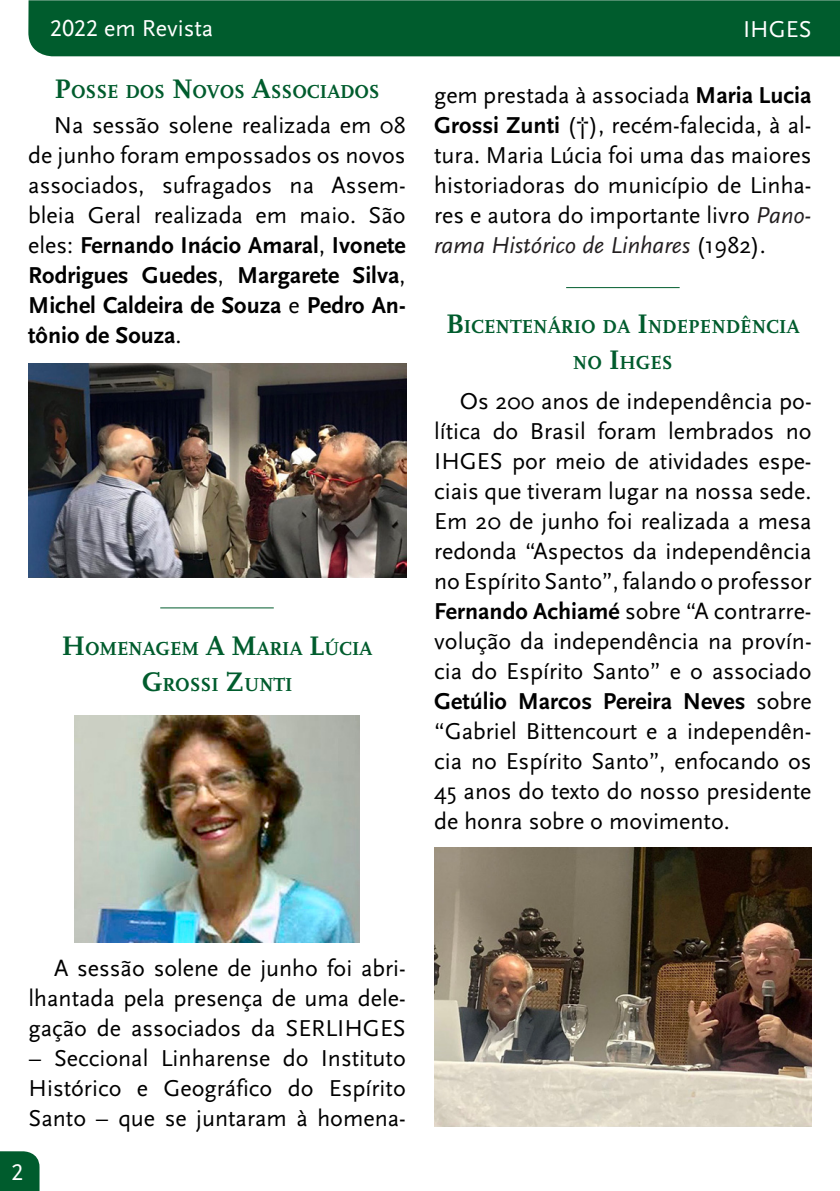
<style>
.page{position:relative;width:840px;height:1191px;background:#fff}
.page>*{position:absolute;margin:0;border:0;box-sizing:border-box;transform-origin:0 0}
.t1{font:24px/30px "Scala Sans";color:#000;text-align:justify}
.t2{font:24px "Scala Sans";color:#fff}
.t3{font:24px "Scala Sans Caps";color:#fff}
.t4{font:700 19.6px/36px "Scala";color:#005c2d;text-align:center}
.t5{font:700 19.6px "Scala Caps";letter-spacing:-.005em;color:#005c2d}
.s1{font-family:"Scala Sans Caps"}
.s2{font-size:28px}
.s3{font-weight:700}
.s4{font-style:italic;color:#231f20}
</style>
<div class="page">
<div style="left:0;top:1151px;width:39px;height:40px;background:#005c2d"></div>
<div style="left:28px;top:0;width:811px;height:56px;background:#005c2d"></div>
<hr style="left:160px;top:607px;width:113px;height:1px;background:#005c2d">
<hr style="left:566px;top:287px;width:113px;height:1px;background:#005c2d">
<img style="left:434px;top:847px;width:377px;height:279px">
<img style="left:28px;top:363px;width:378px;height:214px">
<img style="left:75px;top:715px;width:284px;height:227px">
<p class="t2" style="left:50px;top:15px;width:165px"><span class="s1">2022</span> em Revista</p>
<p class="t2" style="left:742px;top:16px;width:70px">IHGES</p>
<p class="t5" style="left:54px;top:80px;width:327px"><span class="s2">P</span>OSSE DOS <span class="s2">N</span>OVOS <span class="s2">A</span>SSOCIADOS</p>
<p class="t1" style="left:28px;top:110px;width:379px;text-indent:26px">Na sessão solene realizada em 08 de junho foram empossados os novos associados, sufragados na Assem&shy;bleia Geral realizada em maio. São eles: <span class="s3">Fernando Inácio Amaral</span>, <span class="s3">Ivonete Rodrigues Guedes</span>, <span class="s3">Margarete Silva</span>, <span class="s3">Michel Caldeira de Souza</span> e <span class="s3">Pedro An&shy;tônio de Souza</span>.</p>
<p class="t4" style="left:62px;top:630px;width:312px"><span class="s2">H</span>OMENAGEM <span class="s2">A M</span>ARIA <span class="s2">L</span>ÚCIA<br><span class="s2">G</span>ROSSI <span class="s2">Z</span>UNTI</p>
<p class="t1" style="left:434px;top:80px;width:379px">gem prestada à associada <span class="s3">Maria Lucia Grossi Zunti</span> (†), recém-falecida, à al&shy;tura. Maria Lúcia foi uma das maiores historiadoras do município de Linha&shy;res e autora do importante livro <span class="s4">Pano&shy;rama Histórico de Linhares</span> (1982).</p>
<p class="t4" style="left:446px;top:308px;width:355px"><span class="s2">B</span>ICENTENÁRIO DA <span class="s2">I</span>NDEPENDÊNCIA<br>NO <span class="s2">I</span>HGES</p>
<p class="t1" style="left:434px;top:386px;width:379px;text-indent:26px">Os 200 anos de independência po&shy;lítica do Brasil foram lembrados no IHGES por meio de atividades espe&shy;ciais que tiveram lugar na nossa sede.<br>Em 20 de junho foi realizada a mesa redonda “Aspectos da independência no Espírito Santo”, falando o professor <span class="s3">Fernando Achiamé</span> sobre “A contrarre&shy;volução da independência na provín&shy;cia do Espírito Santo” e o associado <span class="s3">Getúlio Marcos Pereira Neves</span> sobre “Gabriel Bittencourt e a independên&shy;cia no Espírito Santo”, enfocando os 45 anos do texto do nosso presidente de honra sobre o movimento.</p>
<p class="t1" style="left:29px;top:953px;width:378px;text-indent:26px">A sessão solene de junho foi abri&shy;lhantada pela presença de uma dele&shy;gação de associados da SERLIHGES</p>
<p class="t1" style="left:29px;top:1043px;width:378px">– Seccional Linharense do Instituto Histórico e Geográfico do Espírito Santo – que se juntaram à homena-</p>
<p class="t3" style="left:12px;top:1159px;width:13px">2</p>
</div>
